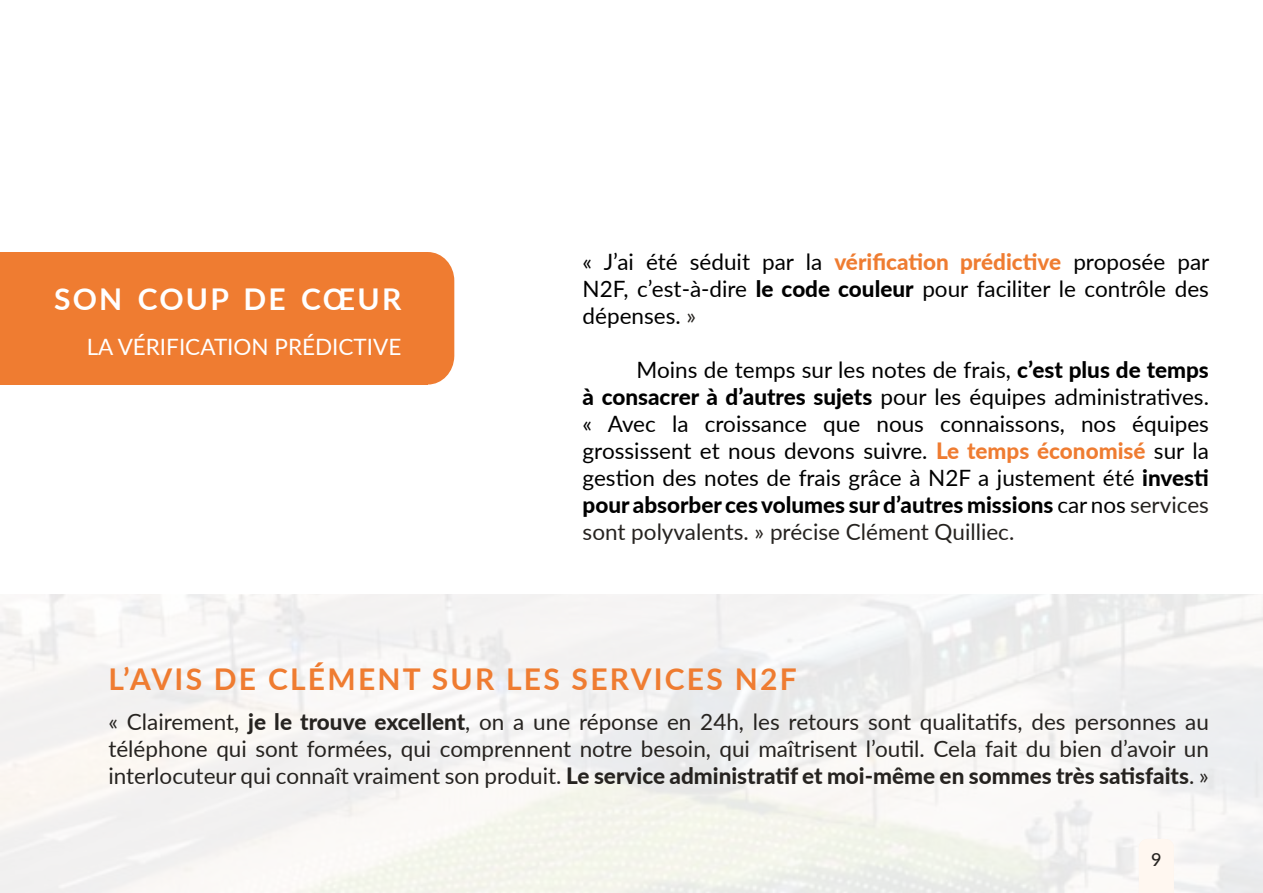
<style>
.page{position:relative;width:1263px;height:893px;background:#fff}
.page>*{position:absolute;margin:0;border:0;box-sizing:border-box;transform-origin:0 0}
.t1{font:700 30px "Lato";letter-spacing:.075em;color:#ef7c31}
.t2{font:700 30px "Lato";letter-spacing:.075em;color:#fff}
.t3{font:22.5px/27px "Lato";color:#000;text-align:justify}
.t4{font:22.5px/27px "Lato";color:#262320;text-align:justify}
.t5{font:22.5px "Lato";color:#fff}
.t6{font:500 18px "Lato";color:#262320}
.s1{font-weight:800;color:#ef7c31}
.s2{font-weight:800}
.s3{color:#262320}
</style>
<div class="page">
<div style="left:1px;top:252px;width:427px;height:133px;background:#ef7c31"></div>
<svg style="left:428px;top:252px;width:26px;height:133px;background:#f08844"></svg>
<div style="left:1139px;top:839px;width:35px;height:54px;background:#fff7f0"></div>
<h1 class="t2" style="left:54px;top:277px;width:349px">SON COUP DE CŒUR</h1>
<p class="t5" style="left:87px;top:330px;width:316px">LA VÉRIFICATION PRÉDICTIVE</p>
<p class="t3" style="left:583px;top:247px;width:628px">« J’ai été séduit par la <span class="s1">vérification prédictive</span> proposée par N2F, c’est-à-dire <span class="s2">le code couleur</span> pour faciliter le contrôle des dépenses. <span class="s3">»</span></p>
<p class="t3" style="left:583px;top:355px;width:628px;text-indent:54px">Moins de temps sur les notes de frais, <span class="s2">c’est plus de temps à consacrer à d’autres sujets</span> pour les équipes administratives. « Avec la croissance que nous connaissons, nos équipes grossissent et nous devons suivre. <span class="s1">Le temps économisé</span> sur la gestion des notes de frais grâce à N2F a justement été <span class="s2">investi pour absorber ces volumes sur d’autres missions</span> car nos <span class="s3">services sont polyvalents. » précise Clément Quilliec.</span></p>
<h1 class="t1" style="left:108px;top:657px;width:690px">L’AVIS DE CLÉMENT SUR LES SERVICES N2F</h1>
<p class="t4" style="left:108px;top:707px;width:1102px">« Clairement, <span class="s2">je le trouve excellent</span>, on a une réponse en 24h, les retours sont qualitatifs, des personnes au téléphone qui sont formées, qui comprennent notre besoin, qui maîtrisent l’outil. Cela fait du bien d’avoir un interlocuteur qui connaît vraiment son produit. <span class="s2">Le service administratif et moi-même en sommes très satisfaits</span>. »</p>
<p class="t6" style="left:1151px;top:847px;width:12px">9</p>
</div>
